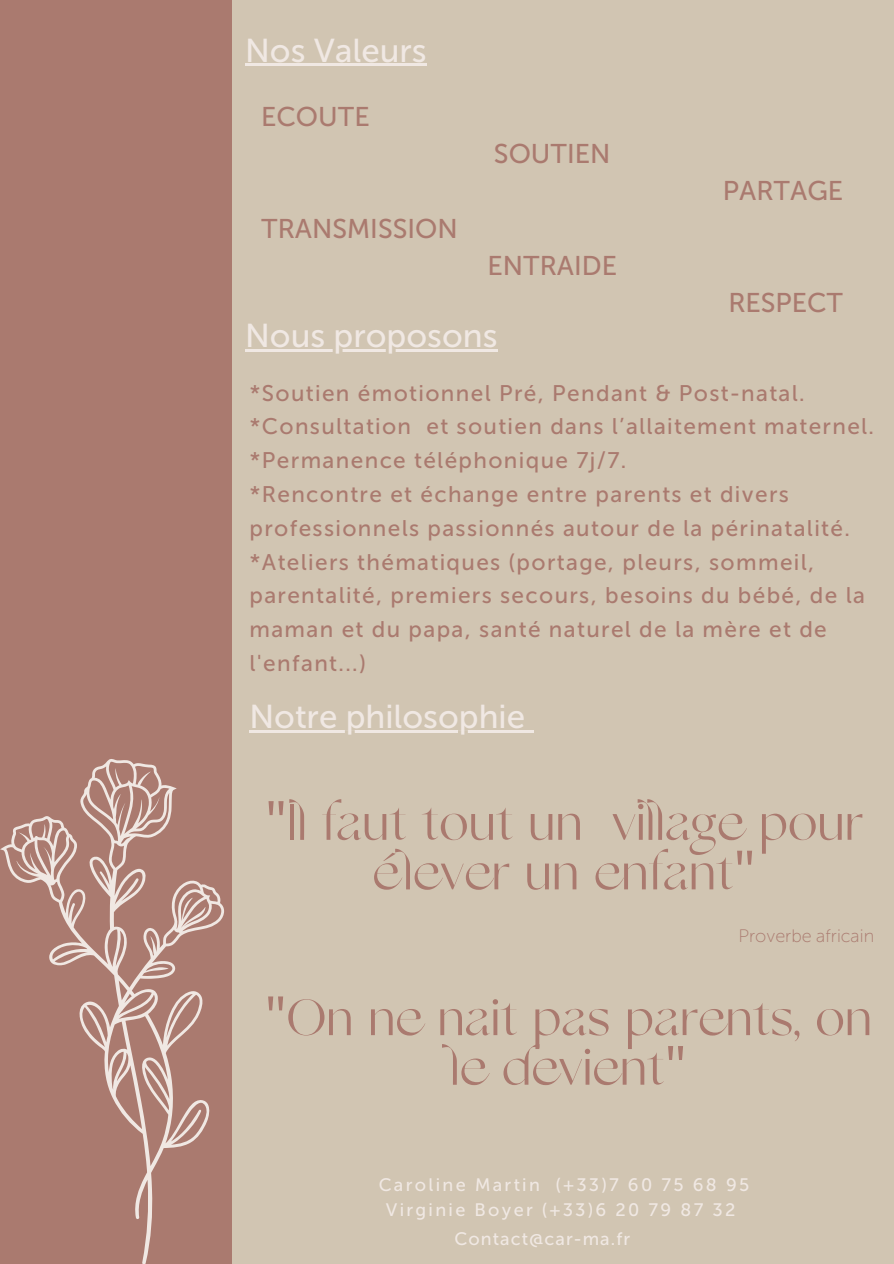
<style>
.page{position:relative;width:894px;height:1264px;background:#fff}
.page>*{position:absolute;margin:0;border:0;box-sizing:border-box;transform-origin:0 0}
.t1{font:54px/49.5px "Gallery Modern";color:#aa7a6f;text-align:center}
.t2{font:33px "Museo Sans Cyrl 500";color:#f0e8e3}
.t3{font:27px "Museo Sans Cyrl 500";color:#aa7a6f}
.t4{font:22.5px/33.8px "Museo Sans Cyrl 500";letter-spacing:.06em;color:#aa7a6f}
.t5{font:18px "Museo Sans Cyrl 500";letter-spacing:.13em;color:#f0e8e3}
.t6{font:18px "Museo Sans Cyrl 500";letter-spacing:.06em;color:#f0e8e3}
.t7{font:18px "Museo Sans Cyrl 100";color:#aa7a6f}
.s1{font-family:"Noto Sans"}
</style>
<div class="page">
<div style="left:0;top:0;width:893px;height:1263px;background:#aa7a6f"></div>
<div style="left:232px;top:0;width:661px;height:1263px;background:#d1c5b2"></div>
<svg style="left:0;top:759px;width:224px;height:504px"></svg>
<hr style="left:249px;top:730px;width:276px;height:3px;background:#f0e8e3">
<svg style="left:525px;top:730px;width:8px;height:3px"></svg>
<hr style="left:245px;top:349px;width:252px;height:2px;background:#f0e8e3">
<hr style="left:245px;top:64px;width:181px;height:2px;background:#f0e8e3">
<p class="t2" style="left:245px;top:31px;width:183px">Nos Valeurs</p>
<p class="t3" style="left:261px;top:101px;width:110px">ECOUTE</p>
<p class="t3" style="left:261px;top:212px;width:198px">TRANSMISSION</p>
<p class="t3" style="left:494px;top:138px;width:118px">SOUTIEN</p>
<p class="t3" style="left:487px;top:249px;width:131px">ENTRAIDE</p>
<p class="t2" style="left:245px;top:315px;width:254px">Nous proposons</p>
<p class="t3" style="left:722px;top:175px;width:122px">PARTAGE</p>
<p class="t3" style="left:728px;top:286px;width:116px">RESPECT</p>
<p class="t4" style="left:249px;top:376px;width:556px">*Soutien émotionnel Pré, Pendant &amp; Post-natal.</p>
<p class="t4" style="left:249px;top:410px;width:626px">*Consultation et soutien dans l’allaitement maternel.</p>
<p class="t4" style="left:249px;top:443px;width:378px">*Permanence téléphonique 7j/7.</p>
<p class="t4" style="left:249px;top:477px;width:601px">*Rencontre et échange entre parents et divers professionnels passionnés autour de la périnatalité.</p>
<p class="t4" style="left:249px;top:545px;width:617px">*Ateliers thématiques (portage, pleurs, sommeil, parentalité, premiers secours, besoins du bébé, de la maman et du papa, santé naturel de la mère et de l'enfant...)</p>
<p class="t2" style="left:249px;top:697px;width:277px">Notre philosophie</p>
<p class="t1" style="left:265px;top:801px;width:599px"><span class="s1">"</span>Il faut tout un village pour élever un enfant<span class="s1">"</span></p>
<p class="t7" style="left:738px;top:925px;width:137px">Proverbe africain</p>
<p class="t1" style="left:264px;top:997px;width:608px"><span class="s1">"</span>On ne nait pas parents, on le devient<span class="s1">"</span></p>
<p class="t5" style="left:378px;top:1174px;width:372px">Caroline Martin (+33)7 60 75 68 95</p>
<p class="t5" style="left:385px;top:1199px;width:351px">Virginie Boyer (+33)6 20 79 87 32</p>
<p class="t6" style="left:454px;top:1227px;width:177px">Contact@car-ma.fr</p>
</div>
